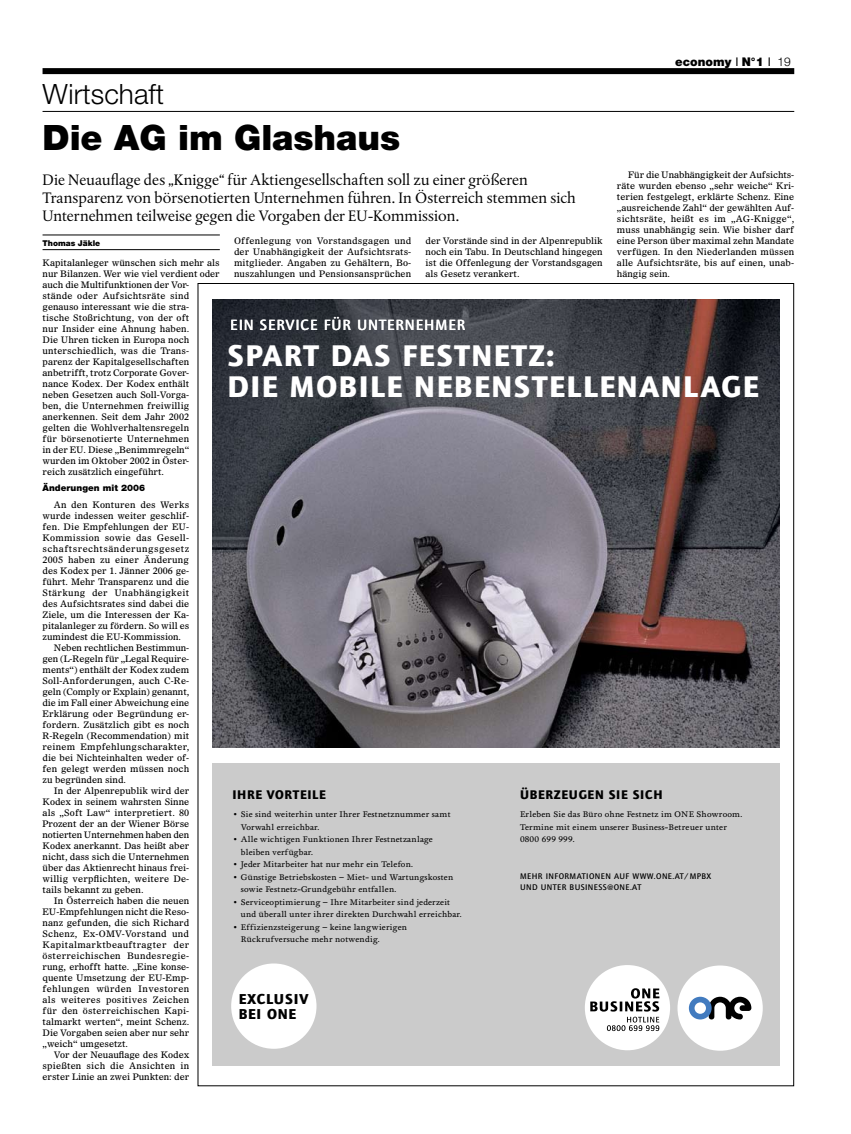
<style>
.page{position:relative;width:851px;height:1134px;background:#fff}
.page>*{position:absolute;margin:0;border:0;box-sizing:border-box;transform-origin:0 0}
.t1{font:900 35px "Helvetica Neue LT";letter-spacing:-.005em;color:#000}
.t2{font:700 31px/31px "Foundry Journal";letter-spacing:.05em;color:#fff}
.t3{font:300 28px "Helvetica Neue LT";color:#000}
.t4{font:16px/18px "DTL Albertina ST";color:#000}
.t5{font:500 15.3px "Foundry Journal";letter-spacing:.06em;color:#fff}
.t6{font:700 14.9px/15px "Foundry Journal";letter-spacing:.05em;color:#000}
.t7{font:700 13px "Foundry Journal";letter-spacing:.05em;color:#000}
.t8{font:900 12px "Helvetica Neue LT";color:#000}
.t9{font:9px/11px "Olympian LT";color:#000;text-align:justify}
.t10{font:9px "Olympian LT";letter-spacing:.025em;color:#000}
.t11{font:9px "Olympian LT";letter-spacing:.02em;color:#000}
.t12{font:9px "Olympian LT";letter-spacing:.035em;color:#000}
.t13{font:9px "Olympian LT";letter-spacing:.05em;color:#000}
.t14{font:9px "Olympian LT";letter-spacing:.03em;color:#000}
.t15{font:9px "Olympian LT";letter-spacing:.04em;color:#000}
.t16{font:900 9px "Helvetica Neue LT";letter-spacing:.005em;color:#000}
.t17{font:8.5px/12.5px "Foundry Wilson";letter-spacing:.02em;color:#000}
.t18{font:500 8.5px/11.5px "Foundry Journal";letter-spacing:.05em;color:#000}
.t19{font:8px "Courier";color:#000}
.t20{font:900 8px "Helvetica Neue LT";color:#000}
.s1{font-weight:400}
.s2{font-weight:300}
</style>
<div class="page">
<hr style="left:43px;top:111px;width:751px;height:1px;background:#000">
<hr style="left:43px;top:235px;width:177px;height:1px;background:#000">
<hr style="left:43px;top:249px;width:177px;height:1px;background:#000">
<svg style="left:212px;top:299px;width:568px;height:767px;background:#8b898d"></svg>
<div style="left:43px;top:68px;width:751px;height:6px;background:#000"></div>
<h3 class="t3" style="left:43px;top:77px;width:123px">Wirtschaft</h3>
<h3 class="t8" style="left:675px;top:55px;width:117px">economy <span class="s1">I</span> N°1 <span class="s1">I</span> <span class="s2">19</span></h3>
<h1 class="t1" style="left:43px;top:116px;width:359px">Die AG im Glashaus</h1>
<h3 class="t4" style="left:43px;top:171px;width:535px">Die Neuauflage des „Knigge“ für Aktiengesellschaften soll zu einer größeren<br>Transparenz von börsenotierten Unternehmen führen. In Österreich stemmen sich<br>Unternehmen teilweise gegen die Vorgaben der EU-Kommission.</h3>
<p class="t9" style="left:617px;top:169px;width:179px;text-indent:11px">Für die Unabhängigkeit der Aufsichts&shy;räte wurden ebenso „sehr weiche“ Kri&shy;terien festgelegt, erklärte Schenz. Eine „ausreichende Zahl“ der gewählten Auf&shy;sichtsräte, heißt es im „AG-Knigge“, muss unabhängig sein. Wie bisher darf eine Person über maximal zehn Mandate verfügen. In den Niederlanden müssen alle Aufsichtsräte, bis auf einen, unab&shy;hängig sein.</p>
<p class="t9" style="left:234px;top:235px;width:179px">Offenlegung von Vorstandsgagen und der Unabhängigkeit der Aufsichtsrats&shy;mitglieder. Angaben zu Gehältern, Bo&shy;nuszahlungen und Pensionsansprüchen</p>
<p class="t9" style="left:425px;top:235px;width:179px">der Vorstände sind in der Alpenrepublik noch ein Tabu. In Deutschland hingegen ist die Offenlegung der Vorstandsgagen als Gesetz verankert.</p>
<p class="t20" style="left:43px;top:238px;width:59px">Thomas Jäkle</p>
<p class="t9" style="left:43px;top:257px;width:179px;text-align:left">Kapitalanleger wünschen sich mehr als nur Bilanzen. Wer wie viel verdient oder auch die Multifunktionen der Vor&shy;stände oder Aufsichtsräte sind genauso interessant wie die stra-<br>tische Stoßrichtung, von der oft<br>nur Insider eine Ahnung haben.<br>Die Uhren ticken in Europa noch unterschiedlich, was die Trans&shy;parenz der Kapitalgesellschaften anbetrifft, trotz Corporate Gover-<br>nance Kodex. Der Kodex enthält<br>neben Gesetzen auch Soll-Vorga-<br>ben, die Unternehmen freiwillig anerkennen. Seit dem Jahr 2002<br>gelten die Wohlverhaltensregeln<br>für börsenotierte Unternehmen<br>in der EU. Diese „Benimmregeln“ wurden im Oktober 2002 in Öster-<br>reich zusätzlich eingeführt.</p>
<p class="t16" style="left:43px;top:483px;width:104px">Änderungen mit 2006</p>
<p class="t11" style="left:54px;top:499px;width:137px">An den Konturen des Werks</p>
<p class="t9" style="left:43px;top:510px;width:148px">wurde indessen weiter geschlif-</p>
<p class="t9" style="left:43px;top:521px;width:148px">fen. Die Empfehlungen der EU-</p>
<p class="t10" style="left:43px;top:532px;width:148px">Kommission sowie das Gesell-</p>
<p class="t13" style="left:43px;top:543px;width:148px">schaftsrechtsänderungsgesetz</p>
<p class="t11" style="left:43px;top:554px;width:148px">2005 haben zu einer Änderung</p>
<p class="t9" style="left:43px;top:565px;width:148px">des Kodex per 1. Jänner 2006 ge-</p>
<p class="t9" style="left:43px;top:576px;width:148px">führt. Mehr Transparenz und die</p>
<p class="t12" style="left:43px;top:587px;width:148px">Stärkung der Unabhängigkeit</p>
<p class="t9" style="left:43px;top:598px;width:148px">des Aufsichtsrates sind dabei die</p>
<p class="t9" style="left:43px;top:609px;width:148px">Ziele, um die Interessen der Ka-</p>
<p class="t9" style="left:43px;top:620px;width:148px">pitalanleger zu fördern. So will es</p>
<p class="t9" style="left:43px;top:631px;width:140px">zumindest die EU-Kommission.</p>
<p class="t9" style="left:54px;top:642px;width:137px">Neben rechtlichen Bestimmun-</p>
<p class="t9" style="left:43px;top:653px;width:148px">gen (L-Regeln für „Legal Require-</p>
<p class="t9" style="left:43px;top:664px;width:148px">ments“) enthält der Kodex zudem</p>
<p class="t9" style="left:43px;top:675px;width:148px">Soll-Anforderungen, auch C-Re-</p>
<p class="t9" style="left:43px;top:686px;width:148px">geln (Comply or Explain) genannt,</p>
<p class="t9" style="left:43px;top:697px;width:148px">die im Fall einer Abweichung eine</p>
<p class="t9" style="left:43px;top:708px;width:148px">Erklärung oder Begründung er-</p>
<p class="t9" style="left:43px;top:719px;width:148px">fordern. Zusätzlich gibt es noch</p>
<p class="t9" style="left:43px;top:730px;width:148px">R-Regeln (Recommendation) mit</p>
<p class="t10" style="left:43px;top:741px;width:148px">reinem Empfehlungscharakter,</p>
<p class="t9" style="left:43px;top:752px;width:148px">die bei Nichteinhalten weder of-</p>
<p class="t9" style="left:43px;top:763px;width:148px">fen gelegt werden müssen noch</p>
<p class="t9" style="left:43px;top:774px;width:85px">zu begründen sind.</p>
<p class="t9" style="left:54px;top:785px;width:137px">In der Alpenrepublik wird der</p>
<p class="t9" style="left:43px;top:796px;width:148px">Kodex in seinem wahrsten Sinne</p>
<p class="t9" style="left:43px;top:807px;width:148px">als „Soft Law“ interpretiert. 80</p>
<p class="t9" style="left:43px;top:818px;width:148px">Prozent der an der Wiener Börse</p>
<p class="t9" style="left:43px;top:829px;width:148px">notierten Unternehmen haben den</p>
<p class="t9" style="left:43px;top:840px;width:148px">Kodex anerkannt. Das heißt aber</p>
<p class="t9" style="left:43px;top:851px;width:148px">nicht, dass sich die Unternehmen</p>
<p class="t9" style="left:43px;top:862px;width:148px">über das Aktienrecht hinaus frei-</p>
<p class="t9" style="left:43px;top:873px;width:148px">willig verpflichten, weitere De-</p>
<p class="t9" style="left:43px;top:884px;width:103px">tails bekannt zu geben.</p>
<p class="t9" style="left:54px;top:895px;width:137px">In Österreich haben die neuen</p>
<p class="t9" style="left:43px;top:906px;width:148px">EU-Empfehlungen nicht die Reso-</p>
<p class="t9" style="left:43px;top:917px;width:148px">nanz gefunden, die sich Richard</p>
<p class="t10" style="left:43px;top:928px;width:148px">Schenz, Ex-OMV-Vorstand und</p>
<p class="t15" style="left:43px;top:939px;width:148px">Kapitalmarktbeauftragter der</p>
<p class="t14" style="left:43px;top:950px;width:148px">österreichischen Bundesregie-</p>
<p class="t9" style="left:43px;top:961px;width:148px">rung, erhofft hatte. „Eine konse-</p>
<p class="t9" style="left:43px;top:972px;width:148px">quente Umsetzung der EU-Emp-</p>
<p class="t12" style="left:43px;top:983px;width:148px">fehlungen würden Investoren</p>
<p class="t10" style="left:43px;top:994px;width:148px">als weiteres positives Zeichen</p>
<p class="t11" style="left:43px;top:1005px;width:148px">für den österreichischen Kapi-</p>
<p class="t9" style="left:43px;top:1016px;width:148px">talmarkt werten“, meint Schenz.</p>
<p class="t9" style="left:43px;top:1027px;width:148px">Die Vorgaben seien aber nur sehr</p>
<p class="t9" style="left:43px;top:1038px;width:87px">„weich“ umgesetzt.</p>
<p class="t9" style="left:54px;top:1049px;width:137px">Vor der Neuauflage des Kodex</p>
<p class="t11" style="left:43px;top:1060px;width:148px">spießten sich die Ansichten in</p>
<p class="t9" style="left:43px;top:1071px;width:148px">erster Linie an zwei Punkten: der</p>
<p class="t19" style="left:201px;top:256px;width:251px">OB MPBX Adv. 210x280 05.01.2006 16:57 Uhr Seite 1</p>
<h3 class="t5" style="left:230px;top:317px;width:236px">EIN SERVICE FÜR UNTERNEHMER</h3>
<h2 class="t2" style="left:227px;top:340px;width:532px">SPART DAS FESTNETZ:<br>DIE MOBILE NEBENSTELLENANLAGE</h2>
<h3 class="t7" style="left:520px;top:787px;width:144px">ÜBERZEUGEN SIE SICH</h3>
<p class="t17" style="left:520px;top:808px;width:223px">Erleben Sie das Büro ohne Festnetz im ONE Showroom.<br>Termine mit einem unserer Business-Betreuer unter<br>0800 699 999.</p>
<p class="t18" style="left:520px;top:870px;width:193px">MEHR INFORMATIONEN AUF WWW.ONE.AT/MPBX<br>UND UNTER BUSINESS@ONE.AT</p>
<h3 class="t7" style="left:232px;top:787px;width:95px">IHRE VORTEILE</h3>
<p class="t17" style="left:241px;top:808px;width:211px;text-indent:-9px">• Sie sind weiterhin unter Ihrer Festnetznummer samt<br>Vorwahl erreichbar.</p>
<p class="t17" style="left:241px;top:833px;width:193px;text-indent:-9px">• Alle wichtigen Funktionen Ihrer Festnetzanlage bleiben verfügbar.</p>
<p class="t17" style="left:232px;top:858px;width:182px">• Jeder Mitarbeiter hat nur mehr ein Telefon.</p>
<p class="t17" style="left:241px;top:871px;width:214px;text-indent:-9px">• Günstige Betriebskosten – Miet- und Wartungskosten sowie Festnetz-Grundgebühr entfallen.</p>
<p class="t17" style="left:241px;top:896px;width:222px;text-indent:-9px">• Serviceoptimierung – Ihre Mitarbeiter sind jederzeit und überall unter ihrer direkten Durchwahl erreichbar.</p>
<p class="t17" style="left:241px;top:921px;width:168px;text-indent:-9px">• Effizienzsteigerung – keine langwierigen<br>Rückrufversuche mehr notwendig.</p>
<h3 class="t6" style="left:239px;top:992px;width:71px">EXCLUSIV<br>BEI ONE</h3>
</div>
